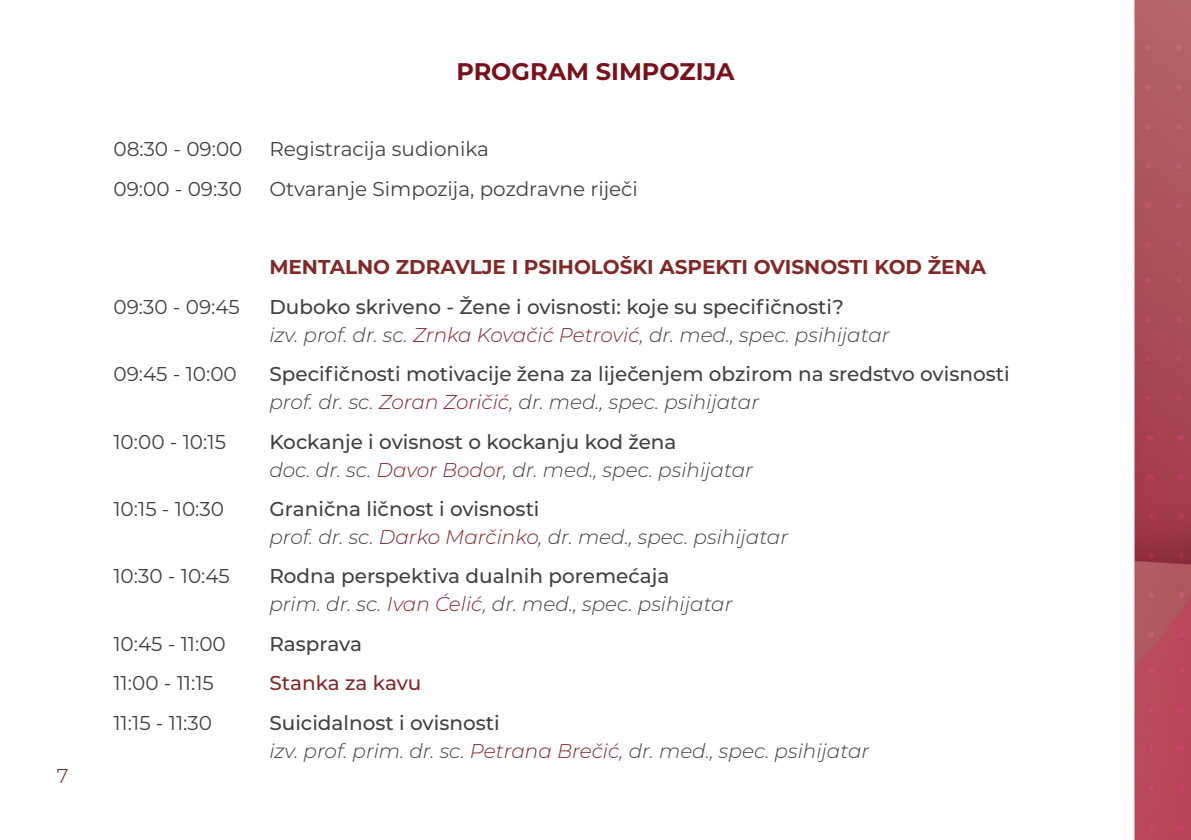
<style>
.page{position:relative;width:1191px;height:840px;background:#fff}
.page>*{position:absolute;margin:0;border:0;box-sizing:border-box;transform-origin:0 0}
.t1{font:700 24px "Montserrat";color:#78111b}
.t2{font:italic 300 20px/28px "Montserrat";color:#414042}
.t3{font:500 20px/28px "Montserrat";color:#414042}
.t4{font:20px "Montserrat";color:#414042}
.t5{font:700 20px "Montserrat";color:#822928}
.t6{font:500 20px "Montserrat";color:#822928}
.t7{font:300 20px "Montserrat";color:#78111b}
.s1{font-weight:300;font-style:italic}
.s2{font-weight:300;font-style:italic;color:#822928}
.s3{font-weight:500;font-style:normal}
.s4{color:#822928}
</style>
<div class="page">
<img style="left:1133px;top:0;width:58px;height:839px">
<p class="t7" style="left:57px;top:762px;width:13px">7</p>
<p class="t1" style="left:456px;top:54px;width:280px">PROGRAM SIMPOZIJA</p>
<p class="t4" style="left:113px;top:135px;width:131px">08:30 - 09:00</p>
<p class="t4" style="left:269px;top:135px;width:221px">Registracija sudionika</p>
<p class="t4" style="left:113px;top:174px;width:130px">09:00 - 09:30</p>
<p class="t4" style="left:269px;top:174px;width:370px">Otvaranje Simpozija, pozdravne riječi</p>
<p class="t5" style="left:269px;top:252px;width:718px">MENTALNO ZDRAVLJE I PSIHOLOŠKI ASPEKTI OVISNOSTI KOD ŽENA</p>
<p class="t4" style="left:113px;top:292px;width:128px">09:30 - 09:45</p>
<p class="t3" style="left:269px;top:291px;width:622px">Duboko skriveno - Žene i ovisnosti: koje su specifičnosti?<br><span class="s1">izv. prof. dr. sc.</span> <span class="s2">Zrnka Kovačić Petrović</span><span class="s1">, dr. med., spec. psihijatar</span></p>
<p class="t4" style="left:113px;top:360px;width:125px">09:45 - 10:00</p>
<p class="t3" style="left:269px;top:359px;width:742px">Specifičnosti motivacije žena za liječenjem obzirom na sredstvo ovisnosti <span class="s1">prof. dr. sc.</span> <span class="s2">Zoran Zoričić</span><span class="s1">, dr. med., spec. psihijatar</span></p>
<p class="t4" style="left:113px;top:427px;width:114px">10:00 - 10:15</p>
<p class="t2" style="left:269px;top:426px;width:485px"><span class="s3">Kockanje i ovisnost o kockanju kod žena<br></span>doc. dr. sc. <span class="s4">Davor Bodor</span>, dr. med., spec. psihijatar</p>
<p class="t4" style="left:113px;top:495px;width:112px">10:15 - 10:30</p>
<p class="t2" style="left:269px;top:494px;width:520px"><span class="s3">Granična ličnost i ovisnosti<br></span>prof. dr. sc. <span class="s4">Darko Marčinko</span>, dr. med., spec. psihijatar</p>
<p class="t4" style="left:113px;top:562px;width:118px">10:30 - 10:45</p>
<p class="t2" style="left:269px;top:561px;width:465px"><span class="s3">Rodna perspektiva dualnih poremećaja<br></span>prim. dr. sc. <span class="s4">Ivan Ćelić</span>, dr. med., spec. psihijatar</p>
<p class="t4" style="left:113px;top:629px;width:114px">10:45 - 11:00</p>
<p class="t3" style="left:269px;top:628px;width:94px">Rasprava</p>
<p class="t4" style="left:113px;top:669px;width:102px">11:00 - 11:15</p>
<p class="t6" style="left:269px;top:668px;width:154px">Stanka za kavu</p>
<p class="t4" style="left:113px;top:708px;width:100px">11:15 - 11:30</p>
<p class="t2" style="left:269px;top:707px;width:601px"><span class="s3">Suicidalnost i ovisnosti<br></span>izv. prof. prim. dr. sc. <span class="s4">Petrana Brečić</span>, dr. med., spec. psihijatar</p>
</div>
